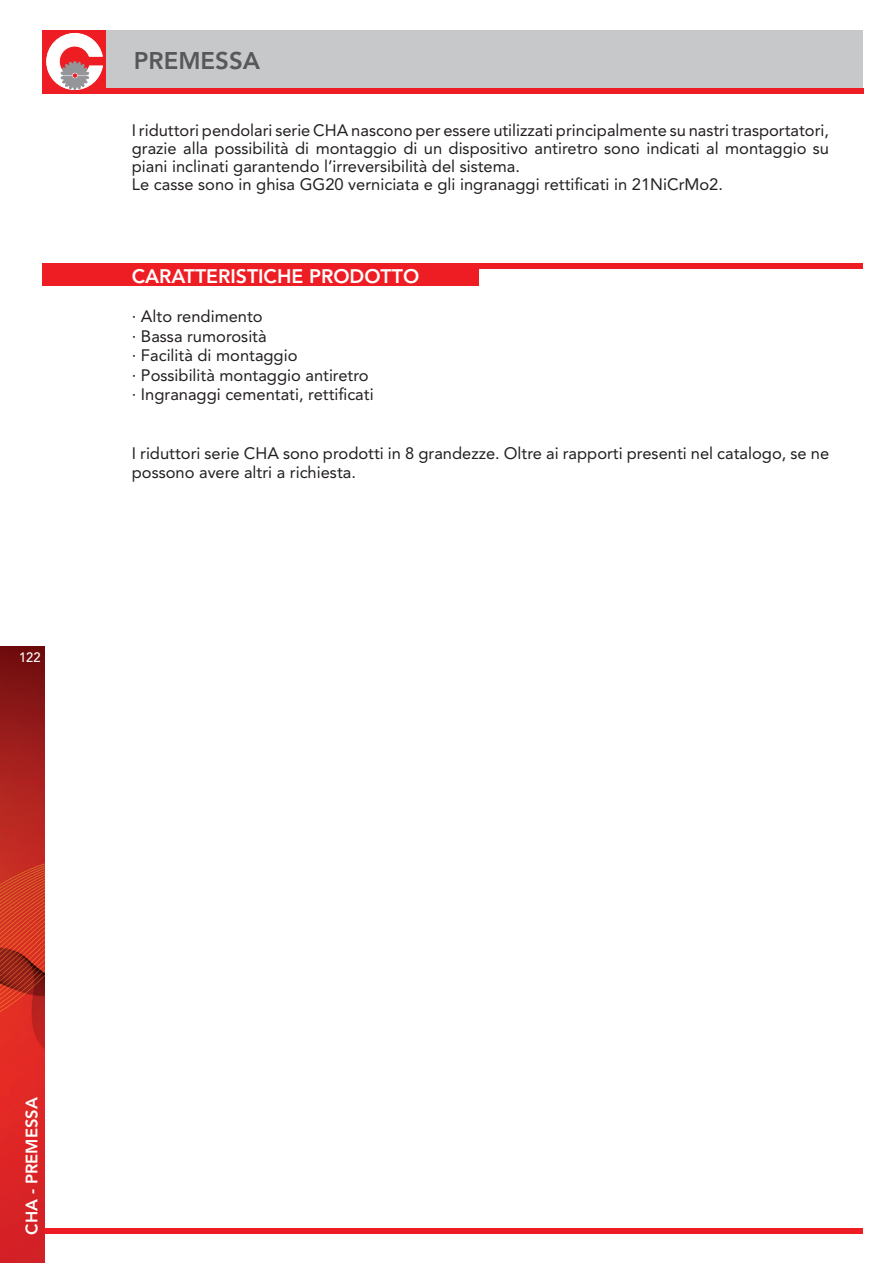
<style>
.page{position:relative;width:893px;height:1263px;background:#fff}
.page>*{position:absolute;margin:0;border:0;box-sizing:border-box;transform-origin:0 0}
.t1{font:800 24px "Avenir LT Std";color:#57585a}
.t2{font:800 19.5px "Avenir LT Std";color:#fff}
.t3{font:16.5px/19.5px "Avenir LT Std";color:#231f20}
.t4{font:800 16.5px "Avenir LT Std";color:#fff}
.t5{font:500 13.5px "Avenir LT Std";color:#fff;scale:.95 1}
</style>
<div class="page">
<img style="left:0;top:646px;width:45px;height:617px">
<div style="left:43px;top:30px;width:820px;height:64px;background:#c7c8ca"></div>
<div style="left:43px;top:30px;width:63px;height:64px;background:#ee1d23"></div>
<svg style="left:46px;top:33px;width:57px;height:57px"></svg>
<div style="left:106px;top:88px;width:757px;height:6px;background:#ee1d23"></div>
<div style="left:45px;top:1228px;width:818px;height:5px;background:#ee1d23"></div>
<div style="left:43px;top:264px;width:436px;height:22px;background:#ee1d23"></div>
<div style="left:110px;top:264px;width:753px;height:5px;background:#ee1d23"></div>
<p class="t5" style="left:19px;top:650px;width:24px">122</p>
<h1 class="t1" style="left:134px;top:46px;width:128px">PREMESSA</h1>
<p class="t3" style="left:132px;top:122px;width:699px;line-height:18px">I riduttori pendolari serie CHA nascono per essere utilizzati principalmente su nastri trasportatori, grazie alla possibilità di montaggio di un dispositivo antiretro sono indicati al montaggio su piani inclinati garantendo l’irreversibilità del sistema.<br>Le casse sono in ghisa GG20 verniciata e gli ingranaggi rettificati in 21NiCrMo2.</p>
<p class="t2" style="left:132px;top:265px;width:289px">CARATTERISTICHE PRODOTTO</p>
<p class="t3" style="left:132px;top:307px;width:243px">· Alto rendimento<br>· Bassa rumorosità<br>· Facilità di montaggio<br>· Possibilità montaggio antiretro · Ingranaggi cementati, rettificati</p>
<p class="t3" style="left:132px;top:443px;width:699px">I riduttori serie CHA sono prodotti in 8 grandezze. Oltre ai rapporti presenti nel catalogo, se ne possono avere altri a richiesta.</p>
<p class="t4" style="left:22px;top:1234px;width:139px;rotate:-90deg">CHA - PREMESSA</p>
</div>
